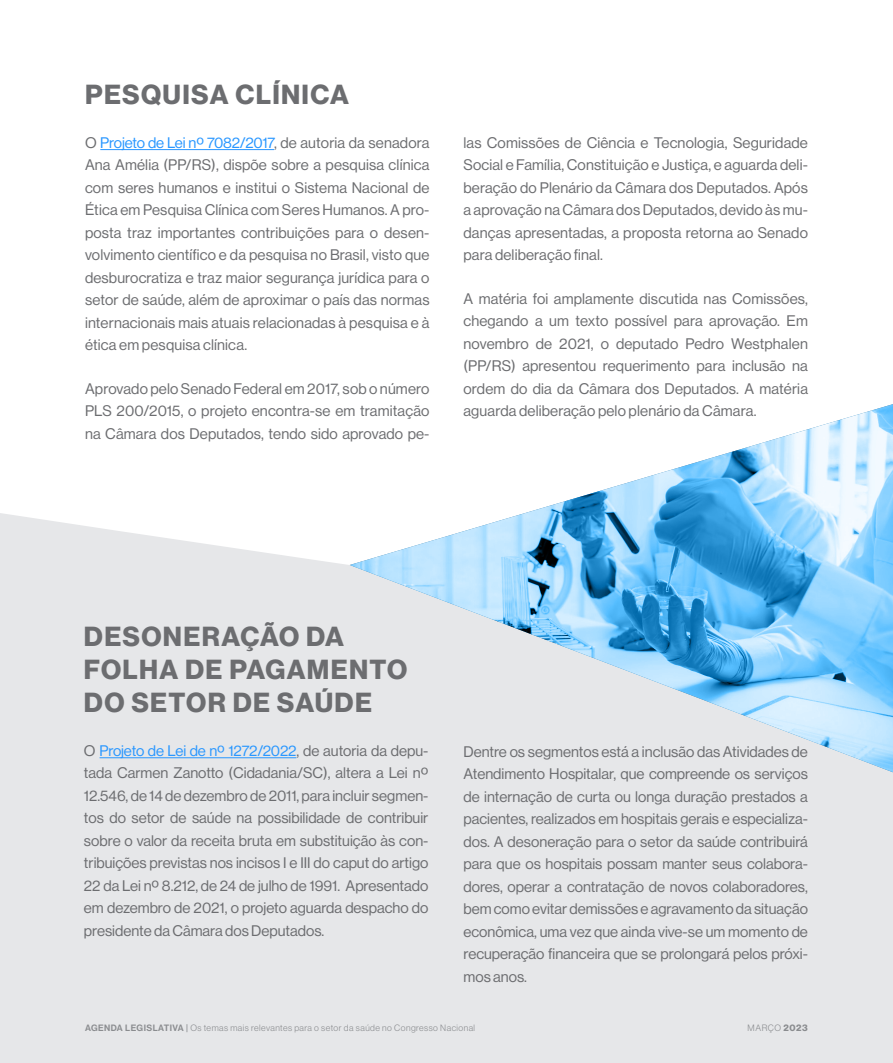
<style>
.page{position:relative;width:893px;height:1063px;background:#fff}
.page>*{position:absolute;margin:0;border:0;box-sizing:border-box;transform-origin:0 0}
.t1{font:27px/33px "N Haas Grotesk DS Pro 75 Bd";letter-spacing:.05em;color:#6c6d70}
.t2{font:15px/22.5px "N Haas Grotesk DS Pro 55 Rg";letter-spacing:.01em;color:#6c6d70;text-align:justify}
.t3{font:9px "N Haas Grotesk DS Pro 45 Lt";letter-spacing:.05em;color:#8a8c8f}
.s1{color:#2997ff}
.s2{font-family:"N Haas Grotesk DS Pro 65 Md"}
.s3{font-family:"N Haas Grotesk DS Pro 75 Bd"}
</style>
<div class="page">
<div style="left:0;top:513px;width:893px;height:550px;background:#e6e7e9"></div>
<div style="left:384px;top:772px;width:509px;height:62px;background:#e6e7e9"></div>
<hr style="left:100px;top:149px;width:174px;height:1px;background:#2997ff">
<hr style="left:100px;top:758px;width:196px;height:1px;background:#2997ff">
<img style="left:350px;top:404px;width:543px;height:368px">
<p class="t1" style="left:85px;top:78px;width:265px">PESQUISA CLÍNICA</p>
<p class="t2" style="left:85px;top:131px;width:346px">O <span class="s1">Projeto de Lei nº 7082/2017</span>, de autoria da senadora Ana Amélia (PP/RS), dispõe sobre a pesquisa clínica com seres humanos e institui o Sistema Nacional de Ética em Pesquisa Clínica com Seres Humanos. A pro&shy;posta traz importantes contribuições para o desen&shy;volvimento científico e da pesquisa no Brasil, visto que desburocratiza e traz maior segurança jurídica para o setor de saúde, além de aproximar o país das normas internacionais mais atuais relacionadas à pesquisa e à ética em pesquisa clínica.</p>
<p class="t2" style="left:85px;top:377px;width:346px">Aprovado pelo Senado Federal em 2017, sob o número PLS 200/2015, o projeto encontra-se em tramitação na Câmara dos Deputados, tendo sido aprovado pe-</p>
<p class="t2" style="left:463px;top:131px;width:346px">las Comissões de Ciência e Tecnologia, Seguridade Social e Família, Constituição e Justiça, e aguarda deli&shy;beração do Plenário da Câmara dos Deputados. Após a aprovação na Câmara dos Deputados, devido às mu&shy;danças apresentadas, a proposta retorna ao Senado para deliberação final.</p>
<p class="t2" style="left:463px;top:287px;width:346px">A matéria foi amplamente discutida nas Comissões, chegando a um texto possível para aprovação. Em novembro de 2021, o deputado Pedro Westphalen (PP/RS) apresentou requerimento para inclusão na ordem do dia da Câmara dos Deputados. A matéria aguarda deliberação pelo plenário da Câmara.</p>
<p class="t1" style="left:84px;top:620px;width:262px">DESONERAÇÃO DA</p>
<p class="t1" style="left:84px;top:653px;width:325px">FOLHA DE PAGAMENTO<br>DO SETOR DE SAÚDE</p>
<p class="t2" style="left:84px;top:739px;width:346px">O <span class="s1">Projeto de Lei de nº 1272/2022</span>, de autoria da depu&shy;tada Carmen Zanotto (Cidadania/SC), altera a Lei nº 12.546, de 14 de dezembro de 2011, para incluir segmen&shy;tos do setor de saúde na possibilidade de contribuir sobre o valor da receita bruta em substituição às con&shy;tribuições previstas nos incisos I e III do caput do artigo 22 da Lei nº 8.212, de 24 de julho de 1991. Apresentado em dezembro de 2021, o projeto aguarda despacho do presidente da Câmara dos Deputados.</p>
<p class="t2" style="left:463px;top:740px;width:346px">Dentre os segmentos está a inclusão das Atividades de Atendimento Hospitalar, que compreende os serviços de internação de curta ou longa duração prestados a pacientes, realizados em hospitais gerais e especializa&shy;dos. A desoneração para o setor da saúde contribuirá para que os hospitais possam manter seus colabora&shy;dores, operar a contratação de novos colaboradores, bem como evitar demissões e agravamento da situação econômica, uma vez que ainda vive-se um momento de recuperação financeira que se prolongará pelos próxi&shy;mos anos.</p>
<p class="t3" style="left:85px;top:1022px;width:392px"><span class="s2">AGENDA LEGISLATIVA |</span> Os temas mais relevantes para o setor da saúde no Congresso Nacional</p>
<p class="t3" style="left:747px;top:1022px;width:62px">MARÇO <span class="s3">2023</span></p>
</div>
